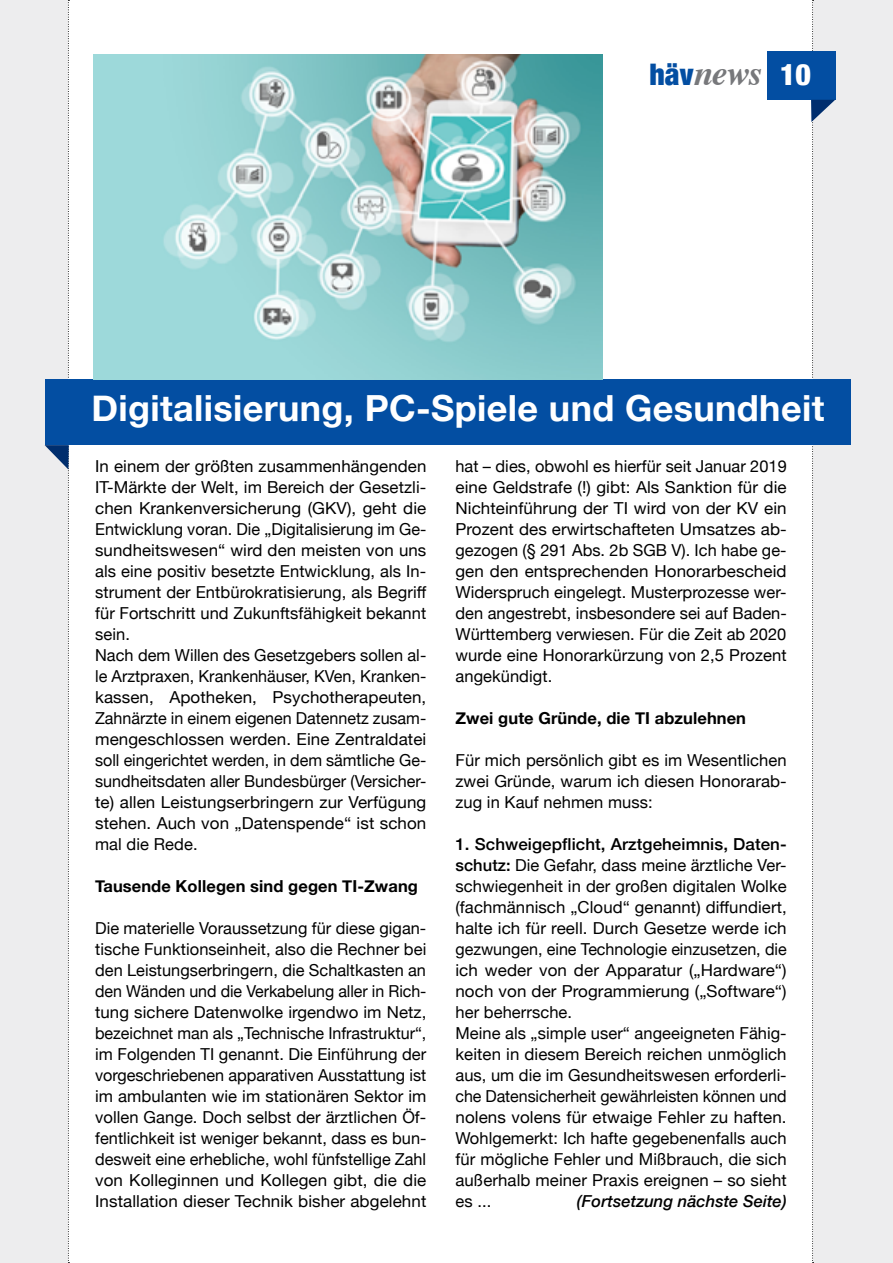
<style>
.page{position:relative;width:893px;height:1263px;background:#fff}
.page>*{position:absolute;margin:0;border:0;box-sizing:border-box;transform-origin:0 0}
.t1{font:700 36px "Helvetica Neue";letter-spacing:.01em;color:#fff}
.t2{font:italic 700 35.4px "Times";color:#77787b}
.t3{font:16.5px/21px "Helvetica Neue";letter-spacing:.005em;color:#000;text-align:justify}
.t4{font:700 16.5px "Helvetica Neue";letter-spacing:.005em;color:#000}
.t5{font:italic 500 16.5px "Helvetica Neue";letter-spacing:.005em;color:#000}
.s1{font-family:"Helvetica Neue";font-weight:900;font-style:normal;font-stretch:condensed;font-size:29.7px;color:#034ea2}
.s2{font-family:"Helvetica Neue";font-weight:900;font-style:normal;font-stretch:condensed;font-size:29.7px;color:#fff}
.s3{font-weight:500}
</style>
<div class="page">
<div style="left:813px;top:0;width:80px;height:1263px;background:#ededee"></div>
<div style="left:0;top:0;width:68px;height:1263px;background:#ededee"></div>
<div style="left:767px;top:51px;width:68px;height:49px;background:#034ea2"></div>
<svg style="left:811px;top:0;width:24px;height:1263px"></svg>
<div style="left:45px;top:380px;width:805px;height:65px;background:#034ea2"></div>
<svg style="left:45px;top:0;width:24px;height:1263px"></svg>
<img style="left:94px;top:54px;width:508px;height:326px">
<h2 class="t2" style="left:649px;top:40px;width:163px"><span class="s1">häv</span>news <span class="s2">10</span></h2>
<h1 class="t1" style="left:91px;top:380px;width:734px">Digitalisierung, PC-Spiele und Gesundheit</h1>
<p class="t3" style="left:95px;top:456px;width:333px;text-align:left">In einem der größten zusammenhängenden IT-Märkte der Welt, im Bereich der Gesetzli&shy;chen Krankenversicherung (GKV), geht die Entwicklung voran. Die „Digitalisierung im Ge&shy;sundheitswesen“ wird den meisten von uns als eine positiv besetzte Entwicklung, als In&shy;strument der Entbürokratisierung, als Begriff für Fortschritt und Zukunftsfähigkeit bekannt sein.<br>Nach dem Willen des Gesetzgebers sollen al&shy;le Arztpraxen, Krankenhäuser, KVen, Kranken&shy;kassen, Apotheken, Psychotherapeuten, Zahnärzte in einem eigenen Datennetz zusam&shy;mengeschlossen werden. Eine Zentraldatei soll eingerichtet werden, in dem sämtliche Ge&shy;sundheitsdaten aller Bundesbürger (Versicher&shy;te) allen Leistungserbringern zur Verfügung stehen. Auch von „Datenspende“ ist schon mal die Rede.</p>
<p class="t4" style="left:95px;top:873px;width:324px">Tausende Kollegen sind gegen TI-Zwang</p>
<p class="t3" style="left:95px;top:918px;width:333px">Die materielle Voraussetzung für diese gigan&shy;tische Funktionseinheit, also die Rechner bei den Leistungserbringern, die Schaltkasten an den Wänden und die Verkabelung aller in Rich&shy;tung sichere Datenwolke irgendwo im Netz, bezeichnet man als „Technische Infrastruktur“, im Folgenden TI genannt. Die Einführung der vorgeschriebenen apparativen Ausstattung ist im ambulanten wie im stationären Sektor im vollen Gange. Doch selbst der ärztlichen Öf&shy;fentlichkeit ist weniger bekannt, dass es bun&shy;desweit eine erhebliche, wohl fünfstellige Zahl von Kolleginnen und Kollegen gibt, die die Installation dieser Technik bisher abgelehnt</p>
<p class="t3" style="left:455px;top:456px;width:333px">hat – dies, obwohl es hierfür seit Januar 2019 eine Geldstrafe (!) gibt: Als Sanktion für die Nichteinführung der TI wird von der KV ein Prozent des erwirtschafteten Umsatzes ab&shy;gezogen (§ 291 Abs. 2b SGB V). Ich habe ge&shy;gen den entsprechenden Honorarbescheid Widerspruch eingelegt. Musterprozesse wer&shy;den angestrebt, insbesondere sei auf Baden-Württemberg verwiesen. Für die Zeit ab 2020 wurde eine Honorarkürzung von 2,5 Prozent angekündigt.</p>
<p class="t4" style="left:455px;top:705px;width:292px">Zwei gute Gründe, die TI abzulehnen</p>
<p class="t3" style="left:455px;top:750px;width:333px">Für mich persönlich gibt es im Wesentlichen zwei Gründe, warum ich diesen Honorarab&shy;zug in Kauf nehmen muss:</p>
<p class="t3" style="left:455px;top:834px;width:333px;text-align:left"><span class="s3">1. Schweigepflicht, Arztgeheimnis, Daten&shy;schutz:</span> Die Gefahr, dass meine ärztliche Ver&shy;schwiegenheit in der großen digitalen Wolke (fachmännisch „Cloud“ genannt) diffundiert, halte ich für reell. Durch Gesetze werde ich gezwungen, eine Technologie einzusetzen, die ich weder von der Apparatur („Hardware“) noch von der Programmierung („Software“) her beherrsche.<br>Meine als „simple user“ angeeigneten Fähig&shy;keiten in diesem Bereich reichen unmöglich aus, um die im Gesundheitswesen erforderli&shy;che Datensicherheit gewährleisten können und nolens volens für etwaige Fehler zu haften.<br>Wohlgemerkt: Ich hafte gegebenenfalls auch für mögliche Fehler und Mißbrauch, die sich außerhalb meiner Praxis ereignen – so sieht es ...</p>
<p class="t5" style="left:577px;top:1187px;width:211px">(Fortsetzung nächste Seite)</p>
</div>
